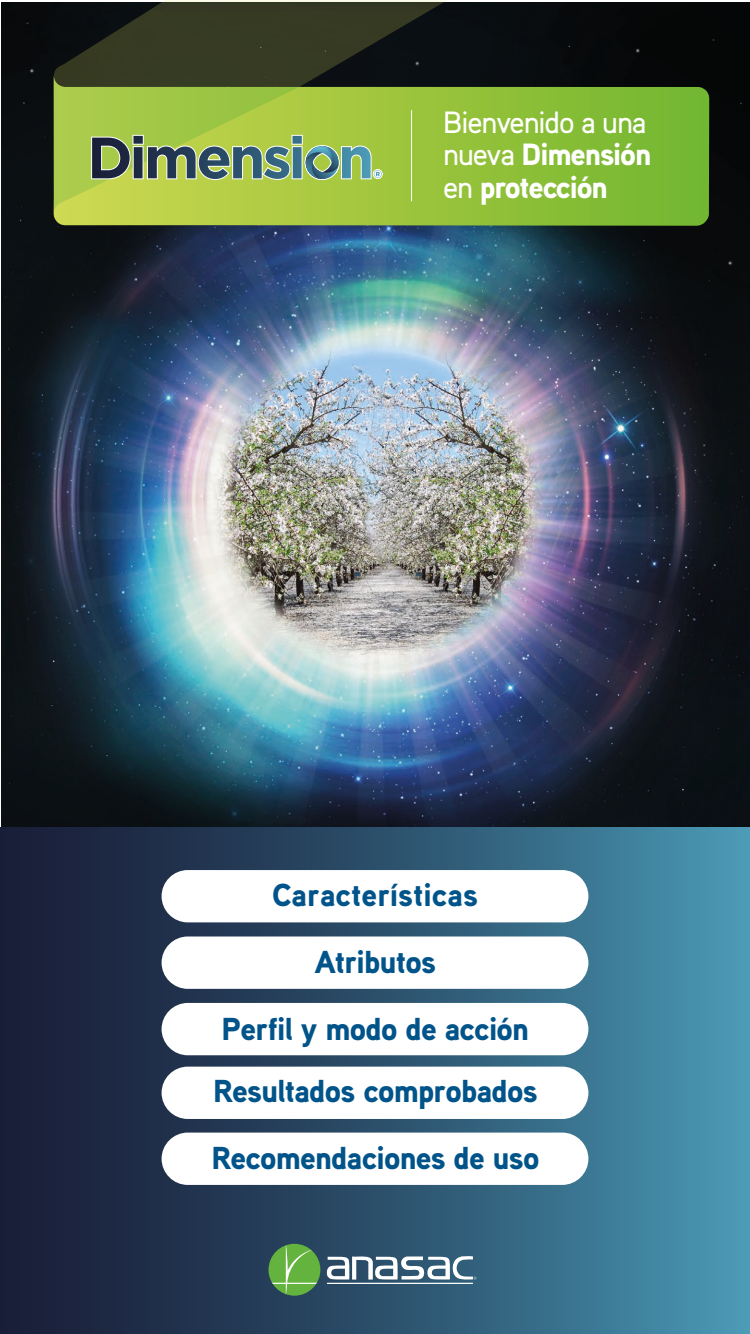
<style>
.page{position:relative;width:750px;height:1334px;background:#fff}
.page>*{position:absolute;margin:0;border:0;box-sizing:border-box;transform-origin:0 0}
.t1{font:900 31.7px/67.4px "Aaux Pro";letter-spacing:-.025em;color:#00548a}
.t2{font:900 31.7px/67.3px "Aaux Pro";color:#00548a;text-align:center}
.t3{font:900 30.7px/32.4px "Aaux Pro";letter-spacing:-.035em;color:#fff}
.t4{font:30.7px "Aaux Pro Medium OSF";letter-spacing:-.035em;color:#fff}
.s1{font-family:"Aaux Pro Medium OSF";font-weight:400}
</style>
<div class="page">
<img style="left:2px;top:3px;width:748px;height:825px">
<div style="left:0;top:828px;width:750px;height:506px;background:linear-gradient(to right,#171530,#4995b0)"></div>
<div style="left:162px;top:870px;width:426px;height:52px;background:#fff;border-radius:26px"></div>
<div style="left:162px;top:937px;width:426px;height:52px;background:#fff;border-radius:26px"></div>
<div style="left:162px;top:1003px;width:426px;height:52px;background:#fff;border-radius:26px"></div>
<div style="left:162px;top:1067px;width:426px;height:52px;background:#fff;border-radius:26px"></div>
<div style="left:162px;top:1133px;width:426px;height:52px;background:#fff;border-radius:26px"></div>
<svg style="left:54px;top:76px;width:656px;height:150px;background:#88ba37"></svg>
<svg style="left:54px;top:0;width:577px;height:87px;background:#22261d"></svg>
<svg style="left:270px;top:1244px;width:48px;height:52px;background:#63a450"></svg>
<svg style="left:327px;top:1254px;width:149px;height:30px"></svg>
<hr style="left:411px;top:110px;width:1px;height:91px;background:#fff">
<svg style="left:54px;top:76px;width:330px;height:137px;background:#97b24e"></svg>
<p class="t4" style="left:443px;top:103px;width:205px">Bienvenido a una</p>
<p class="t3" style="left:443px;top:137px;width:210px"><span class="s1">nueva</span> Dimensión <span class="s1">en</span> protección</p>
<p class="t2" style="left:272px;top:860px;width:207px">Características<br>Atributos</p>
<p class="t1" style="left:222px;top:994px;width:309px">Perfil y modo de acción</p>
<p class="t1" style="left:211px;top:1056px;width:330px">Resultados comprobados<br>Recomendaciones de uso</p>
</div>
